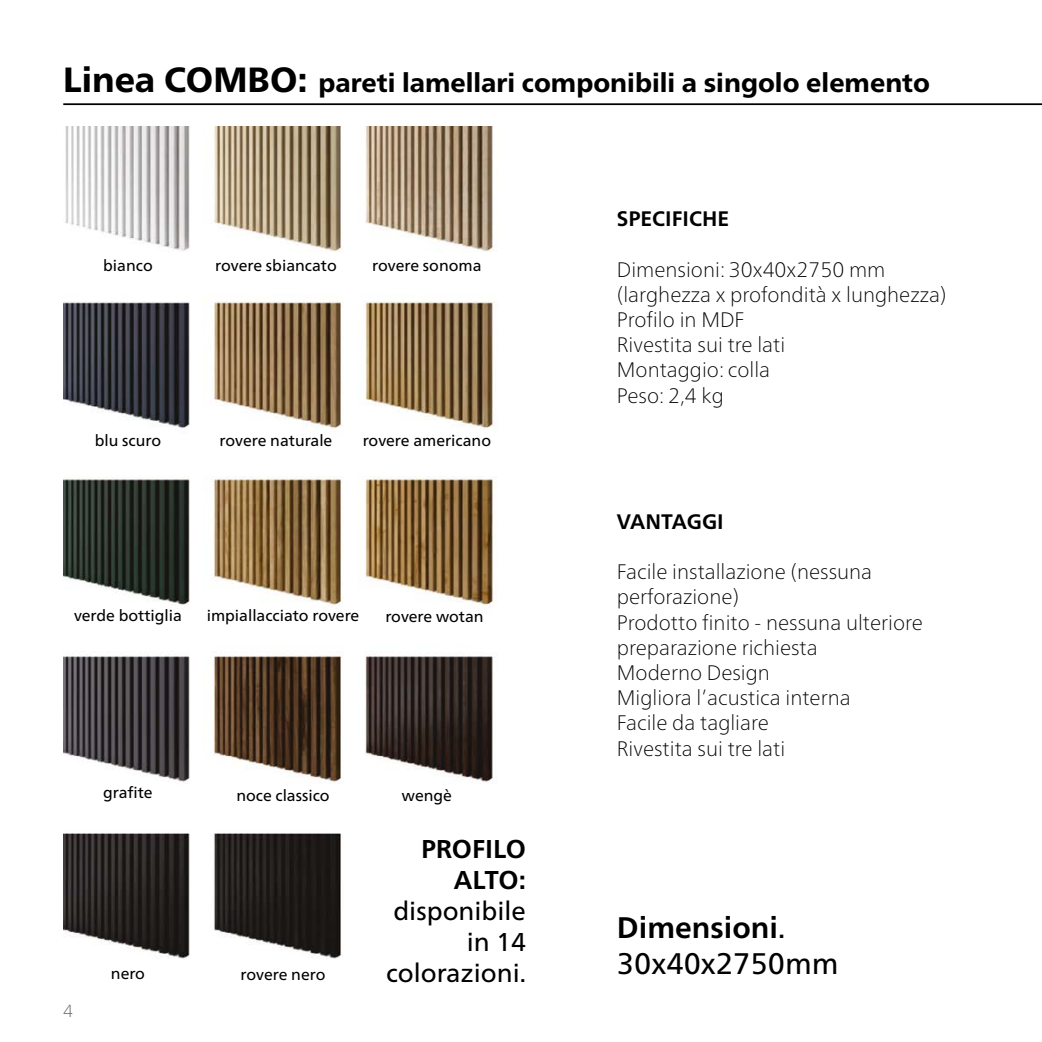
<style>
.page{position:relative;width:1042px;height:1042px;background:#fff}
.page>*{position:absolute;margin:0;border:0;box-sizing:border-box;transform-origin:0 0}
.t1{font:29.75px/35.7px "Frutiger Neue LTW1 G";color:#000}
.t2{font:800 26.25px "Frutiger Neue LTW1 G";color:#000}
.t3{font:25.72px/31px "Frutiger Neue LTW1 G";color:#000;text-align:right}
.t4{font:700 25.72px/31px "Frutiger Neue LTW1 G";color:#000;text-align:right}
.t5{font:100 21px/25.2px "Frutiger Neue LTW1 G";color:#000}
.t6{font:700 21px "Frutiger Neue LTW1 G";color:#000}
.t7{font:100 17.5px "Frutiger Neue LTW1 G";color:#61646a}
.t8{font:15.75px "Frutiger Neue LTW1 G";color:#000}
.s1{font-size:35px}
.s2{font-weight:700}
</style>
<div class="page">
<img style="left:63px;top:127px;width:434px;height:832px">
<hr style="left:63px;top:103px;width:979px;height:2px;background:#000">
<p class="t2" style="left:63px;top:68px;width:868px"><span class="s1">Linea COMBO:</span> pareti lamellari componibili a singolo elemento</p>
<p class="t8" style="left:103px;top:256px;width:51px">bianco</p>
<p class="t8" style="left:215px;top:256px;width:123px">rovere sbiancato</p>
<p class="t8" style="left:372px;top:256px;width:111px">rovere sonoma</p>
<p class="t6" style="left:617px;top:206px;width:114px">SPECIFICHE</p>
<p class="t5" style="left:617px;top:256px;width:331px">Dimensioni: 30x40x2750 mm (larghezza x profondità x lunghezza)<br>Profilo in MDF<br>Rivestita sui tre lati<br>Montaggio: colla<br>Peso: 2,4 kg</p>
<p class="t8" style="left:95px;top:431px;width:68px">blu scuro</p>
<p class="t8" style="left:220px;top:431px;width:114px">rovere naturale</p>
<p class="t8" style="left:363px;top:431px;width:130px">rovere americano</p>
<p class="t8" style="left:74px;top:607px;width:109px">verde bottiglia</p>
<p class="t8" style="left:207px;top:607px;width:154px">impiallacciato rovere</p>
<p class="t8" style="left:385px;top:607px;width:100px">rovere wotan</p>
<p class="t6" style="left:617px;top:509px;width:108px">VANTAGGI</p>
<p class="t5" style="left:617px;top:559px;width:307px">Facile installazione (nessuna perforazione)<br>Prodotto finito - nessuna ulteriore preparazione richiesta<br>Moderno Design<br>Migliora l’acustica interna<br>Facile da tagliare<br>Rivestita sui tre lati</p>
<p class="t8" style="left:103px;top:783px;width:51px">grafite</p>
<p class="t8" style="left:236px;top:786px;width:95px">noce classico</p>
<p class="t8" style="left:402px;top:786px;width:52px">wengè</p>
<p class="t8" style="left:111px;top:964px;width:36px">nero</p>
<p class="t8" style="left:241px;top:965px;width:86px">rovere nero</p>
<p class="t4" style="left:421px;top:833px;width:106px">PROFILO<br>ALTO:</p>
<p class="t3" style="left:386px;top:895px;width:141px">disponibile in 14 colorazioni.</p>
<h1 class="t1" style="left:617px;top:910px;width:223px"><span class="s2">Dimensioni</span>.<br>30x40x2750mm</h1>
<p class="t7" style="left:63px;top:1000px;width:11px">4</p>
</div>
